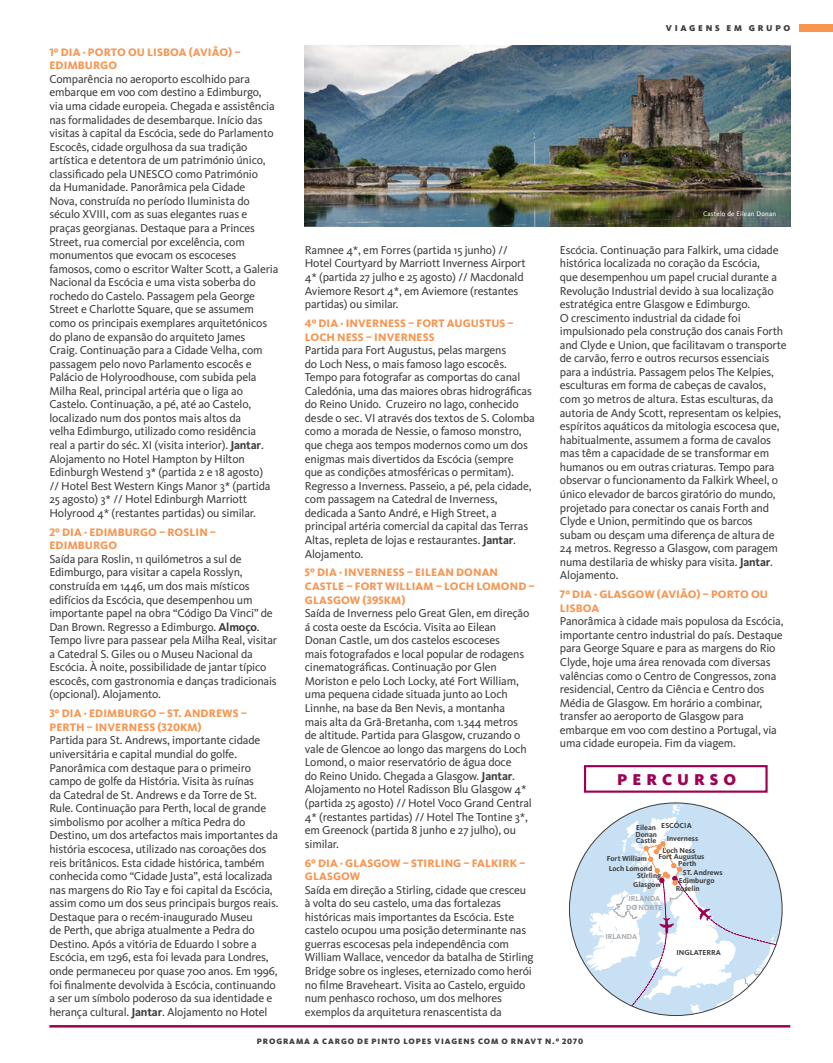
<style>
.page{position:relative;width:833px;height:1063px;background:#fff}
.page>*{position:absolute;margin:0;border:0;box-sizing:border-box;transform-origin:0 0}
.Percurso_Titulo{font:900 16.25px "Kievit OT";letter-spacing:.31em;color:#9e0153}
.Programa_Texto{font:11.88px/13.5px "Kievit OT";letter-spacing:-.015em;color:#3e3e3f}
.Programa_Dias{font:800 11.25px/13.5px "Kievit OT";letter-spacing:.01em;color:#f79551}
.t1{font:900 8.75px "Kievit OT";letter-spacing:.31em;color:#3e3e3f}
.t2{font:900 8.12px "Kievit OT";letter-spacing:.11em;color:#3e3e3f}
.t3{font:700 7.5px/6.2px "Kievit OT";color:#3e3e3f;text-align:justify}
.t4{font:700 7.5px/9px "Kievit OT";color:#a8a9ad;text-align:center}
.Legenda{font:6.88px "Kievit OT";letter-spacing:.025em;color:#fff}
.s1{font-weight:700}
</style>
<div class="page">
<div style="left:800px;top:25px;width:33px;height:7px;background:#f79551"></div>
<hr style="left:49px;top:1025px;width:741px;height:3px;background:#9e0153">
<img style="left:305px;top:46px;width:485px;height:181px">
<div style="left:584px;top:765px;width:183px;height:28px;background:#fff;border:2px solid #9e0153"></div>
<div style="left:569px;top:803px;width:213px;height:213px;background:#c7e0f3;border-radius:106px"></div>
<svg style="left:586px;top:803px;width:196px;height:213px"></svg>
<p class="Programa_Dias" style="left:49px;top:45px;width:193px">1º DIA · PORTO OU LISBOA (AVIÃO) –<br>EDIMBURGO</p>
<p class="Programa_Texto" style="left:49px;top:72px;width:230px">Comparência no aeroporto escolhido para embarque em voo com destino a Edimburgo, via uma cidade europeia. Chegada e assistência nas formalidades de desembarque. Início das visitas à capital da Escócia, sede do Parlamento Escocês, cidade orgulhosa da sua tradição artística e detentora de um património único, classificado pela UNESCO como Património<br>da Humanidade. Panorâmica pela Cidade<br>Nova, construída no período Iluminista do século XVIII, com as suas elegantes ruas e praças georgianas. Destaque para a Princes Street, rua comercial por excelência, com monumentos que evocam os escoceses famosos, como o escritor Walter Scott, a Galeria Nacional da Escócia e uma vista soberba do rochedo do Castelo. Passagem pela George Street e Charlotte Square, que se assumem como os principais exemplares arquitetónicos do plano de expansão do arquiteto James<br>Craig. Continuação para a Cidade Velha, com passagem pelo novo Parlamento escocês e Palácio de Holyroodhouse, com subida pela Milha Real, principal artéria que o liga ao Castelo. Continuação, a pé, até ao Castelo, localizado num dos pontos mais altos da<br>velha Edimburgo, utilizado como residência<br>real a partir do séc. XI (visita interior). <span class="s1">Jantar</span>.<br>Alojamento no Hotel Hampton by Hilton Edinburgh Westend 3* (partida 2 e 18 agosto)<br>// Hotel Best Western Kings Manor 3* (partida 25 agosto) 3* // Hotel Edinburgh Marriott Holyrood 4* (restantes partidas) ou similar.</p>
<p class="Programa_Dias" style="left:49px;top:525px;width:168px">2º DIA · EDIMBURGO – ROSLIN –<br>EDIMBURGO</p>
<p class="Programa_Texto" style="left:49px;top:552px;width:229px">Saída para Roslin, 11 quilómetros a sul de Edimburgo, para visitar a capela Rosslyn, construída em 1446, um dos mais místicos edifícios da Escócia, que desempenhou um importante papel na obra “Código Da Vinci” de Dan Brown. Regresso a Edimburgo. <span class="s1">Almoço</span>.<br>Tempo livre para passear pela Milha Real, visitar a Catedral S. Giles ou o Museu Nacional da Escócia. À noite, possibilidade de jantar típico escocês, com gastronomia e danças tradicionais (opcional). Alojamento.</p>
<p class="Programa_Dias" style="left:49px;top:707px;width:199px">3º DIA · EDIMBURGO – ST. ANDREWS –<br>PERTH – INVERNESS (320KM)</p>
<p class="Programa_Texto" style="left:49px;top:734px;width:231px">Partida para St. Andrews, importante cidade universitária e capital mundial do golfe.<br>Panorâmica com destaque para o primeiro campo de golfe da História. Visita às ruínas<br>da Catedral de St. Andrews e da Torre de St.<br>Rule. Continuação para Perth, local de grande simbolismo por acolher a mítica Pedra do Destino, um dos artefactos mais importantes da história escocesa, utilizado nas coroações dos reis britânicos. Esta cidade histórica, também conhecida como “Cidade Justa”, está localizada nas margens do Rio Tay e foi capital da Escócia, assim como um dos seus principais burgos reais.<br>Destaque para o recém-inaugurado Museu<br>de Perth, que abriga atualmente a Pedra do Destino. Após a vitória de Eduardo I sobre a Escócia, em 1296, esta foi levada para Londres, onde permaneceu por quase 700 anos. Em 1996, foi finalmente devolvida à Escócia, continuando a ser um símbolo poderoso da sua identidade e herança cultural. <span class="s1">Jantar</span>. Alojamento no Hotel</p>
<p class="t1" style="left:666px;top:23px;width:126px">VIAGENS EM GRUPO</p>
<p class="Programa_Texto" style="left:305px;top:243px;width:222px">Ramnee 4*, em Forres (partida 15 junho) // Hotel Courtyard by Marriott Inverness Airport 4* (partida 27 julho e 25 agosto) // Macdonald Aviemore Resort 4*, em Aviemore (restantes partidas) ou similar.</p>
<p class="Programa_Dias" style="left:305px;top:316px;width:210px">4º DIA · INVERNESS – FORT AUGUSTUS –<br>LOCH NESS – INVERNESS</p>
<p class="Programa_Texto" style="left:305px;top:343px;width:231px">Partida para Fort Augustus, pelas margens<br>do Loch Ness, o mais famoso lago escocês.<br>Tempo para fotografar as comportas do canal Caledónia, uma das maiores obras hidrográficas do Reino Unido. Cruzeiro no lago, conhecido desde o sec. VI através dos textos de S. Colomba como a morada de Nessie, o famoso monstro, que chega aos tempos modernos como um dos enigmas mais divertidos da Escócia (sempre<br>que as condições atmosféricas o permitam).<br>Regresso a Inverness. Passeio, a pé, pela cidade, com passagem na Catedral de Inverness, dedicada a Santo André, e High Street, a principal artéria comercial da capital das Terras Altas, repleta de lojas e restaurantes. <span class="s1">Jantar</span>.<br>Alojamento.</p>
<p class="Programa_Dias" style="left:305px;top:566px;width:231px">5º DIA · INVERNESS – EILEAN DONAN<br>CASTLE – FORT WILLIAM – LOCH LOMOND –<br>GLASGOW (395KM)</p>
<p class="Programa_Texto" style="left:305px;top:606px;width:228px">Saída de Inverness pelo Great Glen, em direção á costa oeste da Escócia. Visita ao Eilean<br>Donan Castle, um dos castelos escoceses<br>mais fotografados e local popular de rodagens cinematográficas. Continuação por Glen Moriston e pelo Loch Locky, até Fort William, uma pequena cidade situada junto ao Loch Linnhe, na base da Ben Nevis, a montanha<br>mais alta da Grã-Bretanha, com 1.344 metros de altitude. Partida para Glasgow, cruzando o vale de Glencoe ao longo das margens do Loch Lomond, o maior reservatório de água doce<br>do Reino Unido. Chegada a Glasgow. <span class="s1">Jantar</span>.<br>Alojamento no Hotel Radisson Blu Glasgow 4* (partida 25 agosto) // Hotel Voco Grand Central 4* (restantes partidas) // Hotel The Tontine 3*, em Greenock (partida 8 junho e 27 julho), ou similar.</p>
<p class="Programa_Dias" style="left:305px;top:856px;width:222px">6º DIA · GLASGOW – STIRLING – FALKIRK –<br>GLASGOW</p>
<p class="Programa_Texto" style="left:305px;top:883px;width:230px">Saída em direção a Stirling, cidade que cresceu à volta do seu castelo, uma das fortalezas históricas mais importantes da Escócia. Este castelo ocupou uma posição determinante nas guerras escocesas pela independência com William Wallace, vencedor da batalha de Stirling Bridge sobre os ingleses, eternizado como herói no filme Braveheart. Visita ao Castelo, erguido num penhasco rochoso, um dos melhores exemplos da arquitetura renascentista da</p>
<p class="Legenda" style="left:703px;top:210px;width:75px">Castelo de Eilean Donan</p>
<p class="Programa_Texto" style="left:560px;top:243px;width:228px">Escócia. Continuação para Falkirk, uma cidade histórica localizada no coração da Escócia,<br>que desempenhou um papel crucial durante a Revolução Industrial devido à sua localização estratégica entre Glasgow e Edimburgo.<br>O crescimento industrial da cidade foi impulsionado pela construção dos canais Forth and Clyde e Union, que facilitavam o transporte de carvão, ferro e outros recursos essenciais para a indústria. Passagem pelos The Kelpies, esculturas em forma de cabeças de cavalos, com 30 metros de altura. Estas esculturas, da autoria de Andy Scott, representam os kelpies, espíritos aquáticos da mitologia escocesa que, habitualmente, assumem a forma de cavalos mas têm a capacidade de se transformar em humanos ou em outras criaturas. Tempo para observar o funcionamento da Falkirk Wheel, o único elevador de barcos giratório do mundo, projetado para conectar os canais Forth and Clyde e Union, permitindo que os barcos subam ou desçam uma diferença de altura de 24 metros. Regresso a Glasgow, com paragem numa destilaria de whisky para visita. <span class="s1">Jantar</span>.<br>Alojamento.</p>
<p class="Programa_Dias" style="left:560px;top:588px;width:210px">7º DIA · GLASGOW (AVIÃO) – PORTO OU<br>LISBOA</p>
<p class="Programa_Texto" style="left:560px;top:614px;width:225px">Panorâmica à cidade mais populosa da Escócia, importante centro industrial do país. Destaque para George Square e para as margens do Rio Clyde, hoje uma área renovada com diversas valências como o Centro de Congressos, zona residencial, Centro da Ciência e Centro dos Média de Glasgow. Em horário a combinar, transfer ao aeroporto de Glasgow para embarque em voo com destino a Portugal, via uma cidade europeia. Fim da viagem.</p>
<p class="Percurso_Titulo" style="left:617px;top:770px;width:120px">PERCURSO</p>
<p class="t3" style="left:661px;top:822px;width:32px">ESCÓCIA</p>
<p class="t3" style="left:635px;top:825px;width:23px">Eilean Donan Castle</p>
<p class="t3" style="left:662px;top:833px;width:37px;line-height:11.2px;text-align:center">Inverness<br>Loch Ness</p>
<p class="t3" style="left:678px;top:853px;width:28px;line-height:6.9px;text-indent:-20px">Fort Augustus<br>Perth</p>
<p class="t3" style="left:683px;top:869px;width:41px">ST. Andrews</p>
<p class="t3" style="left:607px;top:855px;width:42px">Fort William</p>
<p class="t3" style="left:609px;top:865px;width:45px">Loch Lomond</p>
<p class="t3" style="left:637px;top:872px;width:26px">Stirling</p>
<p class="t3" style="left:679px;top:877px;width:37px">Edimburgo</p>
<p class="t3" style="left:633px;top:882px;width:29px">Glasgow</p>
<p class="t3" style="left:676px;top:885px;width:26px">Roselin</p>
<p class="t4" style="left:626px;top:894px;width:38px">IRLANDA<br>DO NORTE</p>
<p class="t4" style="left:605px;top:932px;width:33px">IRLANDA</p>
<p class="t3" style="left:676px;top:949px;width:46px">INGLATERRA</p>
<p class="t2" style="left:257px;top:1036px;width:328px">PROGRAMA A CARGO DE PINTO LOPES VIAGENS COM O RNAVT N.º 2070</p>
</div>
